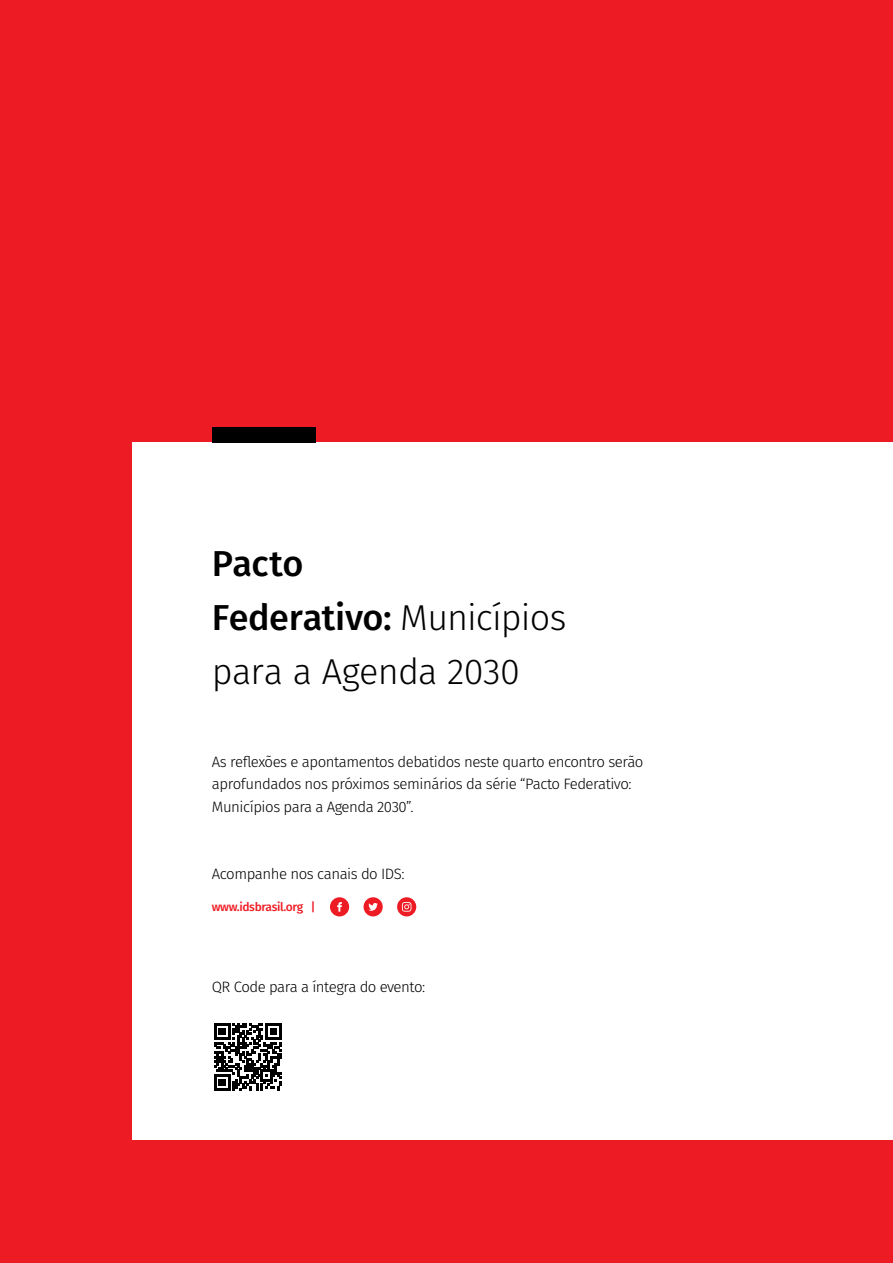
<style>
.page{position:relative;width:893px;height:1263px;background:#ed1c24}
.page>*{position:absolute;margin:0;border:0;box-sizing:border-box;transform-origin:0 0}
.Headline_40_44_Left{font:300 36px/54px "Fira Sans";letter-spacing:-.015em;color:#000}
.t1{font:300 15px/22.5px "Fira Sans";letter-spacing:-.03em;color:#000}
.t2{font:500 12px "Fira Sans";letter-spacing:-.03em;color:#ed1c24}
.s1{font-weight:500}
</style>
<div class="page">
<div style="left:133px;top:443px;width:760px;height:697px;background:#fff"></div>
<div style="left:212px;top:428px;width:104px;height:15px;background:#000"></div>
<div style="left:330px;top:897px;width:19px;height:19px;background:#ed1c24;border-radius:50%"></div>
<svg style="left:337px;top:902px;width:5px;height:10px"></svg>
<div style="left:364px;top:897px;width:19px;height:19px;background:#ed1c24;border-radius:50%"></div>
<svg style="left:368px;top:903px;width:10px;height:8px"></svg>
<svg style="left:397px;top:897px;width:19px;height:19px"></svg>
<svg style="left:402px;top:902px;width:9px;height:10px"></svg>
<svg style="left:214px;top:1023px;width:67px;height:68px"></svg>
<p class="Headline_40_44_Left" style="left:212px;top:536px;width:356px"><span class="s1">Pacto<br>Federativo:</span> Municípios para a Agenda 2030</p>
<p class="t1" style="left:212px;top:750px;width:433px">As reflexões e apontamentos debatidos neste quarto encontro serão aprofundados nos próximos seminários da série “Pacto Federativo:<br>Municípios para a Agenda 2030”.</p>
<p class="t1" style="left:212px;top:862px;width:194px">Acompanhe nos canais do IDS:</p>
<p class="t2" style="left:212px;top:899px;width:105px">www.idsbrasil.org |</p>
<p class="t1" style="left:212px;top:975px;width:215px">QR Code para a íntegra do evento:</p>
</div>
